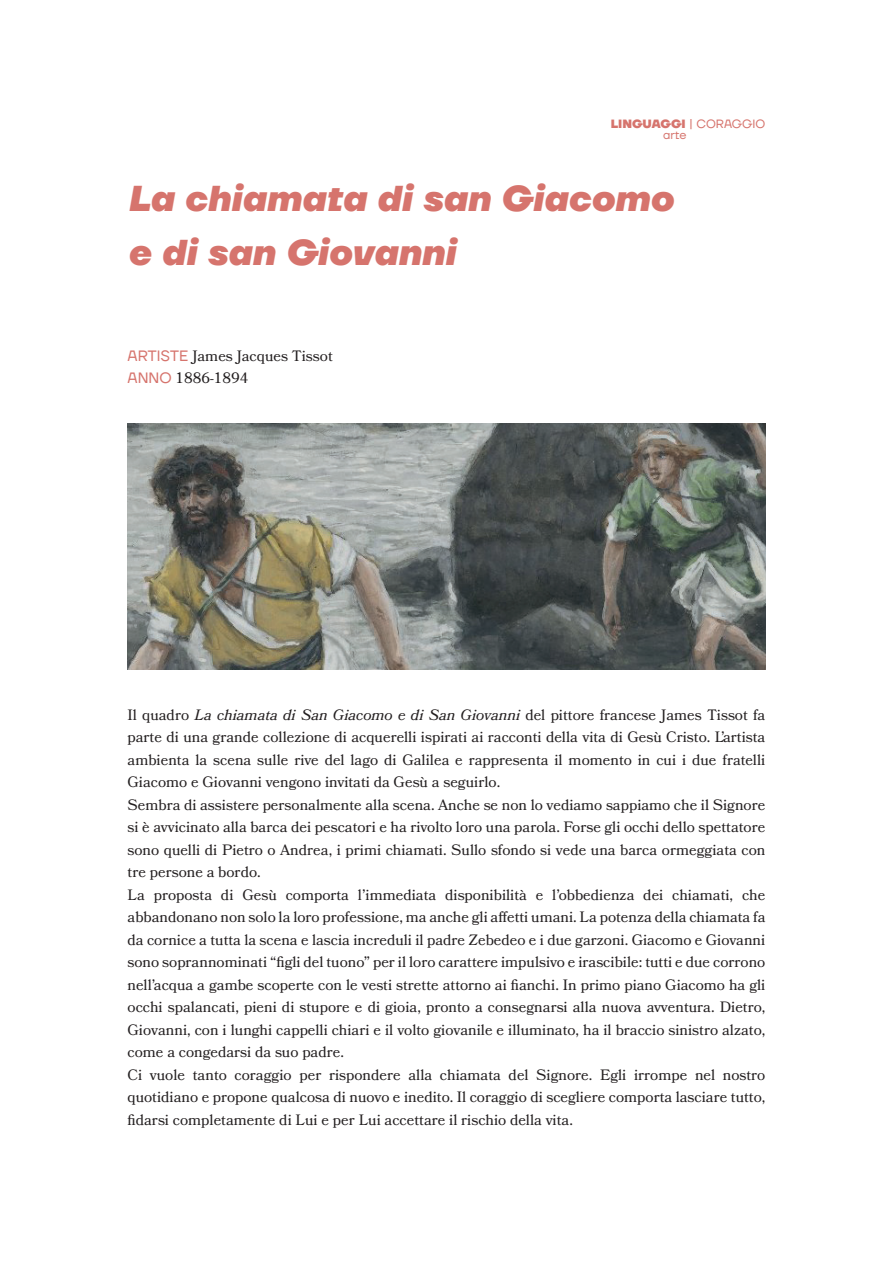
<style>
.page{position:relative;width:893px;height:1263px;background:#fff}
.page>*{position:absolute;margin:0;border:0;box-sizing:border-box;transform-origin:0 0}
.t1{font:italic 800 36px/54px "TT Firs Neue";color:#d6746d}
.t2{font:15px/22.5px "Bookmania";color:#231f20}
.t3{font:12px/11.4px "TT Firs Neue";color:#d6746d}
.s1{font-weight:800}
.s2{font-family:"TT Firs Neue";color:#d6746d}
.s3{font-style:italic}
</style>
<div class="page">
<img style="left:128px;top:423px;width:637px;height:247px">
<p class="t3" style="left:663px;top:117px;width:104px;text-indent:-52px"><span class="s1">LINGUAGGI</span> | CORAGGIO arte</p>
<h1 class="t1" style="left:128px;top:171px;width:547px">La chiamata di san Giacomo e di san Giovanni</h1>
<p class="t2" style="left:128px;top:344px;width:207px"><span class="s2">ARTISTE</span> James Jacques Tissot<br><span class="s2">ANNO</span> 1886-1894</p>
<p class="t2" style="left:128px;top:703px;width:639px">Il quadro <span class="s3">La chiamata di San Giacomo e di San Giovanni</span> del pittore francese James Tissot fa parte di una grande collezione di acquerelli ispirati ai racconti della vita di Gesù Cristo. L’artista ambienta la scena sulle rive del lago di Galilea e rappresenta il momento in cui i due fratelli Giacomo e Giovanni vengono invitati da Gesù a seguirlo.<br>Sembra di assistere personalmente alla scena. Anche se non lo vediamo sappiamo che il Signore si è avvicinato alla barca dei pescatori e ha rivolto loro una parola. Forse gli occhi dello spettatore sono quelli di Pietro o Andrea, i primi chiamati. Sullo sfondo si vede una barca ormeggiata con tre persone a bordo.<br>La proposta di Gesù comporta l’immediata disponibilità e l’obbedienza dei chiamati, che abbandonano non solo la loro professione, ma anche gli affetti umani. La potenza della chiamata fa da cornice a tutta la scena e lascia increduli il padre Zebedeo e i due garzoni. Giacomo e Giovanni sono soprannominati “figli del tuono” per il loro carattere impulsivo e irascibile: tutti e due corrono nell’acqua a gambe scoperte con le vesti strette attorno ai fianchi. In primo piano Giacomo ha gli occhi spalancati, pieni di stupore e di gioia, pronto a consegnarsi alla nuova avventura. Dietro, Giovanni, con i lunghi cappelli chiari e il volto giovanile e illuminato, ha il braccio sinistro alzato, come a congedarsi da suo padre.<br>Ci vuole tanto coraggio per rispondere alla chiamata del Signore. Egli irrompe nel nostro quotidiano e propone qualcosa di nuovo e inedito. Il coraggio di scegliere comporta lasciare tutto, fidarsi completamente di Lui e per Lui accettare il rischio della vita.</p>
</div>
